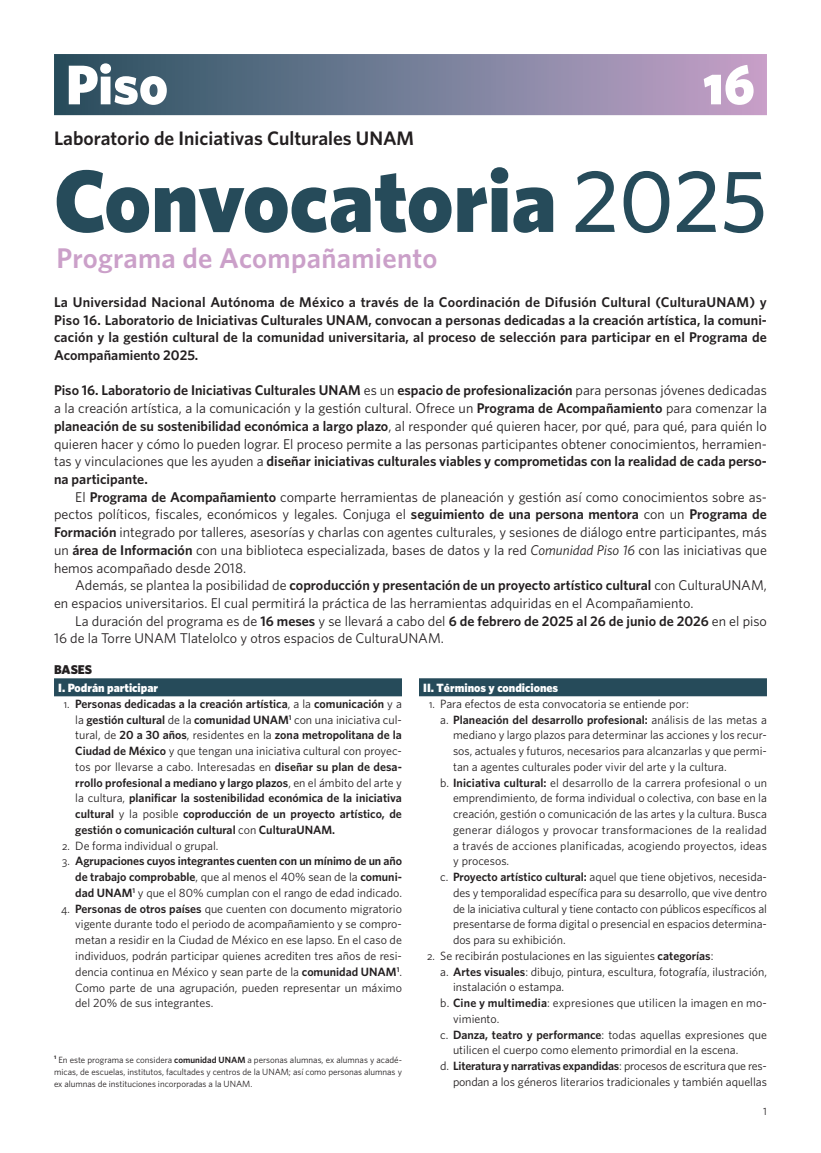
<style>
.page{position:relative;width:821px;height:1153px;background:#fff}
.page>*{position:absolute;margin:0;border:0;box-sizing:border-box;transform-origin:0 0}
.t1{font:900 88.5px "Whitney";color:#264b5a}
.t2{font:600 28.5px "Whitney";letter-spacing:.01em;color:#cba0c9}
.t3{font:600 19.5px "Whitney";color:#231f20}
.t4{font:14.1px/17.7px "Whitney";color:#231f20;text-align:justify}
.t5{font:600 14.1px/17.7px "Whitney";letter-spacing:.005em;color:#231f20;text-align:justify}
.t6{font:900 12.75px "Whitney";color:#231f20}
.t7{font:12px/15.8px "Whitney";color:#231f20;text-align:justify}
.t8{font:600 12px/15.8px "Whitney";color:#231f20;text-align:justify}
.t9{font:12px "Whitney";letter-spacing:.02em;color:#231f20}
.t10{font:900 12px "Whitney";color:#fff}
.t11{font:10.5px "Whitney HTF";color:#231f20}
.t12{font:9px/12px "Whitney";letter-spacing:-.005em;color:#231f20;text-align:justify}
.s1{font-family:"Whitney Semibold SC";font-weight:400}
.s2{font-weight:500}
.s3{font-weight:600}
.s4{font-style:italic}
.s5{font-family:"Whitney Book SC";font-weight:400;font-size:11.25px}
.s6{font-weight:400}
.s7{font-family:"Whitney Book SC";font-size:11.25px}
</style>
<div class="page">
<svg style="left:54px;top:54px;width:713px;height:61px;background:#80859e"></svg>
<div style="left:54px;top:678px;width:348px;height:18px;background:#264b5a"></div>
<div style="left:419px;top:678px;width:348px;height:18px;background:#264b5a"></div>
<h3 class="t3" style="left:54px;top:126px;width:362px">Laboratorio de Iniciativas Culturales <span class="s1">UNAM</span></h3>
<h1 class="t1" style="left:54px;top:147px;width:714px">Convocatoria <span class="s2">2025</span></h1>
<h2 class="t2" style="left:57px;top:241px;width:382px">Programa de Acompañamiento</h2>
<p class="t5" style="left:54px;top:293px;width:714px">La Universidad Nacional Autónoma de México a través de la Coordinación de Difusión Cultural (CulturaUNAM) y Piso 16. Laboratorio de Iniciativas Culturales UNAM, convocan a personas dedicadas a la creación artística, la comuni&shy;cación y la gestión cultural de la comunidad universitaria, al proceso de selección para participar en el Programa de Acompañamiento 2025.</p>
<p class="t4" style="left:54px;top:381px;width:714px"><span class="s3">Piso 16. Laboratorio de Iniciativas Culturales UNAM</span> es un <span class="s3">espacio de profesionalización</span> para personas jóvenes dedicadas a la creación artística, a la comunicación y la gestión cultural. Ofrece un <span class="s3">Programa de Acompañamiento</span> para comenzar la <span class="s3">planeación de su sostenibilidad económica a largo plazo</span>, al responder qué quieren hacer, por qué, para qué, para quién lo quieren hacer y cómo lo pueden lograr. El proceso permite a las personas participantes obtener conocimientos, herramien&shy;tas y vinculaciones que les ayuden a <span class="s3">diseñar iniciativas culturales viables y comprometidas con la realidad de cada perso&shy;na participante.</span></p>
<p class="t4" style="left:54px;top:487px;width:714px;text-indent:21px">El <span class="s3">Programa de Acompañamiento</span> comparte herramientas de planeación y gestión así como conocimientos sobre as&shy;pectos políticos, fiscales, económicos y legales. Conjuga el <span class="s3">seguimiento de una persona mentora</span> con un <span class="s3">Programa de Formación</span> integrado por talleres, asesorías y charlas con agentes culturales, y sesiones de diálogo entre participantes, más un <span class="s3">área de Información</span> con una biblioteca especializada, bases de datos y la red <span class="s4">Comunidad Piso 16</span> con las iniciativas que hemos acompañado desde 2018.</p>
<p class="t4" style="left:54px;top:576px;width:714px;text-indent:21px">Además, se plantea la posibilidad de <span class="s3">coproducción y presentación de un proyecto artístico cultural</span> con CulturaUNAM, en espacios universitarios. El cual permitirá la práctica de las herramientas adquiridas en el Acompañamiento.</p>
<p class="t4" style="left:54px;top:611px;width:714px;text-indent:21px">La duración del programa es de <span class="s3">16 meses</span> y se llevará a cabo del <span class="s3">6 de febrero de 2025 al 26 de junio de 2026</span> en el piso<br>16 de la Torre UNAM Tlatelolco y otros espacios de CulturaUNAM.</p>
<p class="t6" style="left:54px;top:661px;width:40px">BASES</p>
<p class="t10" style="left:58px;top:680px;width:101px">I. Podrán participar</p>
<p class="t8" style="left:75px;top:695px;width:328px;text-indent:-11px"><span class="s5">1.</span> Personas dedicadas a la creación artística<span class="s6">, a la</span> comunicación <span class="s6">y a la</span> gestión cultural <span class="s6">de la</span> comunidad UNAM<sup>1</sup> <span class="s6">con una iniciativa cul&shy;tural, de</span> 20 a 30 años<span class="s6">, residentes en la</span> zona metropolitana de la Ciudad de México <span class="s6">y que tengan una iniciativa cultural con proyec&shy;tos por llevarse a cabo. Interesadas en</span> diseñar su plan de desa&shy;rrollo profesional a mediano y largo plazos<span class="s6">, en el ámbito del arte y la cultura,</span> planificar la sostenibilidad económica de la iniciativa cultural <span class="s6">y la posible</span> coproducción de un proyecto artístico, de gestión o comunicación cultural <span class="s6">con</span> CulturaUNAM.</p>
<p class="t7" style="left:62px;top:837px;width:158px"><span class="s7">2.</span> De forma individual o grupal.</p>
<p class="t8" style="left:75px;top:853px;width:328px;text-indent:-13px"><span class="s5">3.</span> Agrupaciones cuyos integrantes cuenten con un mínimo de un año de trabajo comprobable<span class="s6">, que al menos el 40% sean de la</span> comuni&shy;dad UNAM<sup>1</sup> <span class="s6">y que el 80% cumplan con el rango de edad indicado.</span></p>
<p class="t7" style="left:75px;top:900px;width:328px;text-indent:-14px"><span class="s7">4.</span> <span class="s3">Personas de otros países</span> que cuenten con documento migratorio vigente durante todo el periodo de acompañamiento y se compro&shy;metan a residir en la Ciudad de México en ese lapso. En el caso de individuos, podrán participar quienes acrediten tres años de resi&shy;dencia continua en México y sean parte de la <span class="s3">comunidad UNAM</span><sup>1</sup>.<br>Como parte de una agrupación, pueden representar un máximo del 20% de sus integrantes.</p>
<p class="t12" style="left:54px;top:1053px;width:349px"><sup>1</sup> En este programa se considera <span class="s3">comunidad UNAM</span> a personas alumnas, ex alumnas y acadé&shy;micas, de escuelas, institutos, facultades y centros de la UNAM; así como personas alumnas y ex alumnas de instituciones incorporadas a la UNAM.</p>
<p class="t10" style="left:423px;top:680px;width:137px">II. Términos y condiciones</p>
<p class="t7" style="left:429px;top:695px;width:261px"><span class="s7">1.</span> Para efectos de esta convocatoria se entiende por:</p>
<p class="t8" style="left:440px;top:711px;width:328px"><span class="s6">a.</span> Planeación del desarrollo profesional: <span class="s6">análisis de las metas a</span></p>
<p class="t7" style="left:453px;top:727px;width:315px">mediano y largo plazos para determinar las acciones y los recur-</p>
<p class="t7" style="left:453px;top:742px;width:315px">sos, actuales y futuros, necesarios para alcanzarlas y que permi-</p>
<p class="t7" style="left:453px;top:758px;width:275px">tan a agentes culturales poder vivir del arte y la cultura.</p>
<p class="t7" style="left:440px;top:774px;width:328px">b. <span class="s3">Iniciativa cultural:</span> el desarrollo de la carrera profesional o un</p>
<p class="t7" style="left:453px;top:790px;width:315px">emprendimiento, de forma individual o colectiva, con base en la</p>
<p class="t7" style="left:453px;top:805px;width:315px">creación, gestión o comunicación de las artes y la cultura. Busca</p>
<p class="t9" style="left:453px;top:822px;width:315px">generar diálogos y provocar transformaciones de la realidad</p>
<p class="t7" style="left:453px;top:837px;width:315px">a través de acciones planificadas, acogiendo proyectos, ideas</p>
<p class="t7" style="left:453px;top:852px;width:58px">y procesos.</p>
<p class="t7" style="left:440px;top:868px;width:328px">c. <span class="s3">Proyecto artístico cultural:</span> aquel que tiene objetivos, necesida-</p>
<p class="t7" style="left:453px;top:884px;width:315px">des y temporalidad específica para su desarrollo, que vive dentro</p>
<p class="t7" style="left:453px;top:900px;width:315px">de la iniciativa cultural y tiene contacto con públicos específicos al</p>
<p class="t7" style="left:453px;top:915px;width:315px">presentarse de forma digital o presencial en espacios determina-</p>
<p class="t7" style="left:453px;top:931px;width:114px">dos para su exhibición.</p>
<p class="t7" style="left:427px;top:947px;width:288px"><span class="s7">2.</span> Se recibirán postulaciones en las siguientes <span class="s3">categorías</span>:</p>
<p class="t7" style="left:440px;top:963px;width:328px">a. <span class="s3">Artes visuales</span>: dibujo, pintura, escultura, fotografía, ilustración,</p>
<p class="t7" style="left:453px;top:979px;width:113px">instalación o estampa.</p>
<p class="t7" style="left:440px;top:994px;width:328px">b. <span class="s3">Cine y multimedia</span>: expresiones que utilicen la imagen en mo-</p>
<p class="t7" style="left:453px;top:1010px;width:48px">vimiento.</p>
<p class="t7" style="left:440px;top:1026px;width:328px">c. <span class="s3">Danza, teatro y performance</span>: todas aquellas expresiones que</p>
<p class="t7" style="left:453px;top:1042px;width:287px">utilicen el cuerpo como elemento primordial en la escena.</p>
<p class="t8" style="left:440px;top:1057px;width:328px"><span class="s6">d.</span> Literatura y narrativas expandidas<span class="s6">: procesos de escritura que res-</span></p>
<p class="t7" style="left:453px;top:1073px;width:315px">pondan a los géneros literarios tradicionales y también aquellas</p>
<p class="t11" style="left:763px;top:1104px;width:5px">1</p>
</div>
